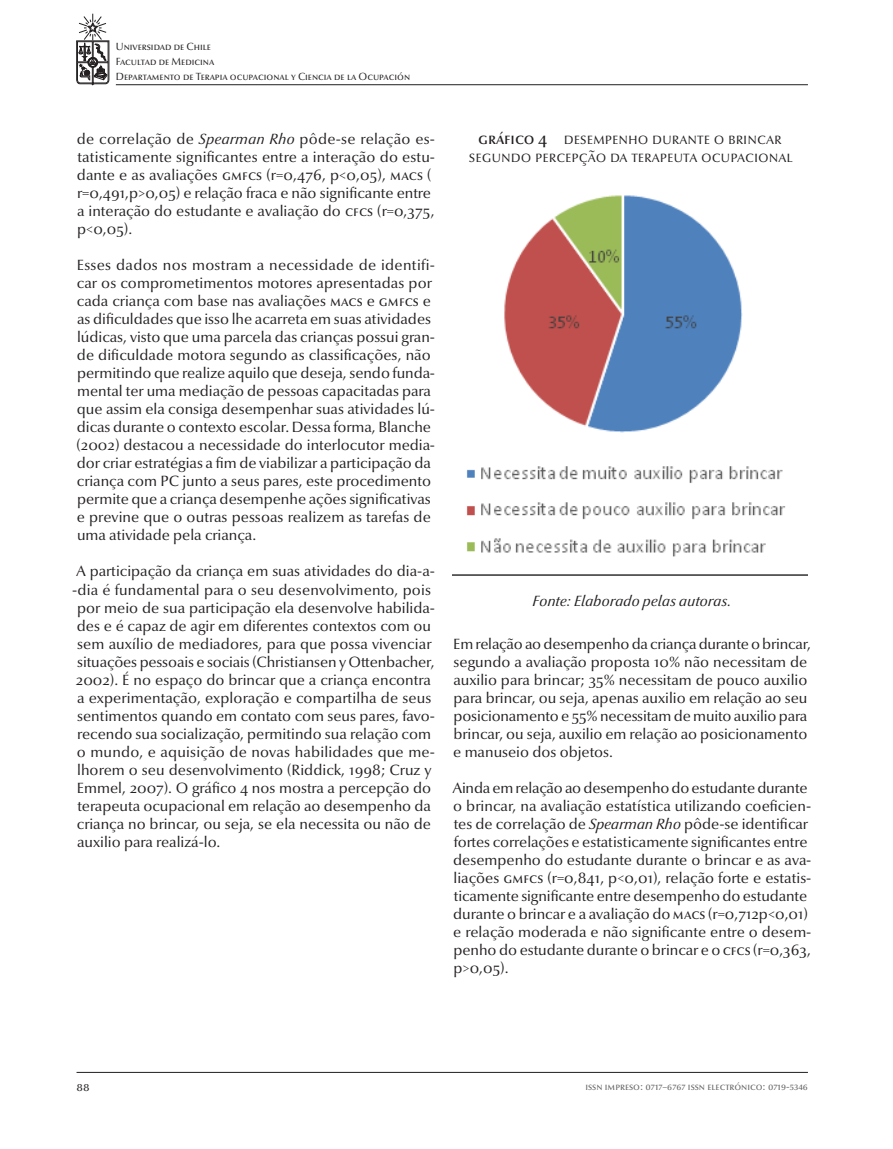
<style>
.page{position:relative;width:893px;height:1149px;background:#fff}
.page>*{position:absolute;margin:0;border:0;box-sizing:border-box;transform-origin:0 0}
.Titulo_Graficos_y_Ta{font:300 16.5px/18px "Optima Nova LT Pro";color:#231f20;text-align:center}
.Texto{font:15px/18px "Optima Nova LT Pro";color:#231f20}
.fuente{font:italic 15px "Optima Nova LT Pro";letter-spacing:.005em;color:#231f20}
.t1{font:13.5px "Optima Nova LT Pro";color:#231f20}
.t2{font:10.5px/15px "Optima Nova LT Pro";color:#231f20}
.t3{font:10.5px "Optima Nova LT Pro";color:#636366}
.s1{font-style:italic}
.s2{font-weight:500}
</style>
<div class="page">
<hr style="left:116px;top:84px;width:692px;height:1px;background:#231f20">
<svg style="left:76px;top:13px;width:33px;height:72px"></svg>
<hr style="left:77px;top:1071px;width:731px;height:1px;background:#231f20">
<img style="left:453px;top:195px;width:355px;height:381px">
<p class="t2" style="left:116px;top:39px;width:296px">Universidad de Chile<br>Facultad de Medicina<br>Departamento de Terapia ocupacional y Ciencia de la Ocupación</p>
<p class="Texto" style="left:77px;top:130px;width:360px;text-align:justify">de correlação de <span class="s1">Spearman Rho</span> pôde-se relação es&shy;tatisticamente significantes entre a interação do estu&shy;dante e as avaliações GMFCS (r=0,476, p&lt;0,05), MACS</p>
<p class="Texto" style="left:77px;top:166px;width:359px;text-indent:350px">( r=0,491,p&gt;0,05) e relação fraca e não significante entre a interação do estudante e avaliação do CFCS (r=0,375, p&lt;0,05).</p>
<p class="Texto" style="left:77px;top:256px;width:360px">Esses dados nos mostram a necessidade de identifi&shy;car os comprometimentos motores apresentadas por cada criança com base nas avaliações MACS</p>
<p class="Texto" style="left:77px;top:292px;width:360px;text-indent:290px">e GMFCS e as dificuldades que isso lhe acarreta em suas atividades lúdicas, visto que uma parcela das crianças possui gran&shy;de dificuldade motora segundo as classificações, não permitindo que realize aquilo que deseja, sendo funda&shy;mental ter uma mediação de pessoas capacitadas para que assim ela consiga desempenhar suas atividades lú&shy;dicas durante o contexto escolar. Dessa forma, Blanche (2002) destacou a necessidade do interlocutor media&shy;dor criar estratégias a fim de viabilizar a participação da criança com PC junto a seus pares, este procedimento permite que a criança desempenhe ações significativas e previne que o outras pessoas realizem as tarefas de uma atividade pela criança.</p>
<p class="Texto" style="left:76px;top:562px;width:361px">A participação da criança em suas atividades do dia-a-</p>
<p class="Texto" style="left:72px;top:580px;width:360px">-dia é fundamental para o seu desenvolvimento, pois</p>
<p class="Texto" style="left:77px;top:598px;width:359px">por meio de sua participação ela desenvolve habilida-</p>
<p class="Texto" style="left:77px;top:616px;width:356px">des e é capaz de agir em diferentes contextos com ou</p>
<p class="Texto" style="left:77px;top:634px;width:356px">sem auxílio de mediadores, para que possa vivenciar</p>
<p class="Texto" style="left:77px;top:652px;width:359px">situações pessoais e sociais (Christiansen y Ottenbacher,</p>
<p class="Texto" style="left:76px;top:670px;width:356px">2002). É no espaço do brincar que a criança encontra</p>
<p class="Texto" style="left:77px;top:688px;width:356px">a experimentação, exploração e compartilha de seus</p>
<p class="Texto" style="left:77px;top:706px;width:359px">sentimentos quando em contato com seus pares, favo-</p>
<p class="Texto" style="left:77px;top:724px;width:355px">recendo sua socialização, permitindo sua relação com</p>
<p class="Texto" style="left:77px;top:742px;width:360px">o mundo, e aquisição de novas habilidades que me-</p>
<p class="Texto" style="left:77px;top:760px;width:356px">lhorem o seu desenvolvimento (Riddick, 1998; Cruz y</p>
<p class="Texto" style="left:77px;top:778px;width:356px">Emmel, 2007). O gráfico 4 nos mostra a percepção do</p>
<p class="Texto" style="left:77px;top:796px;width:355px">terapeuta ocupacional em relação ao desempenho da</p>
<p class="Texto" style="left:77px;top:814px;width:356px">criança no brincar, ou seja, se ela necessita ou não de</p>
<p class="Texto" style="left:77px;top:832px;width:145px">auxilio para realizá-lo.</p>
<p class="Titulo_Graficos_y_Ta" style="left:469px;top:129px;width:325px"><span class="s2">Gráfico 4</span> Desempenho durante o brincar segundo percepção da terapeuta ocupacional</p>
<p class="fuente" style="left:532px;top:591px;width:201px">Fonte: Elaborado pelas autoras.</p>
<p class="Texto" style="left:453px;top:634px;width:359px">Em relação ao desempenho da criança durante o brincar, segundo a avaliação proposta 10% não necessitam de auxilio para brincar; 35% necessitam de pouco auxilio para brincar, ou seja, apenas auxilio em relação ao seu posicionamento e 55% necessitam de muito auxilio para brincar, ou seja, auxilio em relação ao posicionamento e manuseio dos objetos.</p>
<p class="Texto" style="left:452px;top:778px;width:361px">Ainda em relação ao desempenho do estudante durante o brincar, na avaliação estatística utilizando coeficien&shy;tes de correlação de <span class="s1">Spearman Rho</span> pôde-se identificar fortes correlações e estatisticamente significantes entre desempenho do estudante durante o brincar e as ava&shy;liações GMFCS (r=0,841, p&lt;0,01), relação forte e estatis&shy;ticamente significante entre desempenho do estudante durante o brincar e a avaliação do MACS</p>
<p class="Texto" style="left:453px;top:904px;width:360px;text-indent:255px">(r=0,712p&lt;0,01) e relação moderada e não significante entre o desem&shy;penho do estudante durante o brincar e o CFCS (r=0,363, p&gt;0,05).</p>
<p class="t1" style="left:77px;top:1077px;width:15px">88</p>
<p class="t3" style="left:585px;top:1079px;width:224px">ISSN i mpreso: 0717–6767 ISSN electróni co: 0719-5346</p>
</div>
